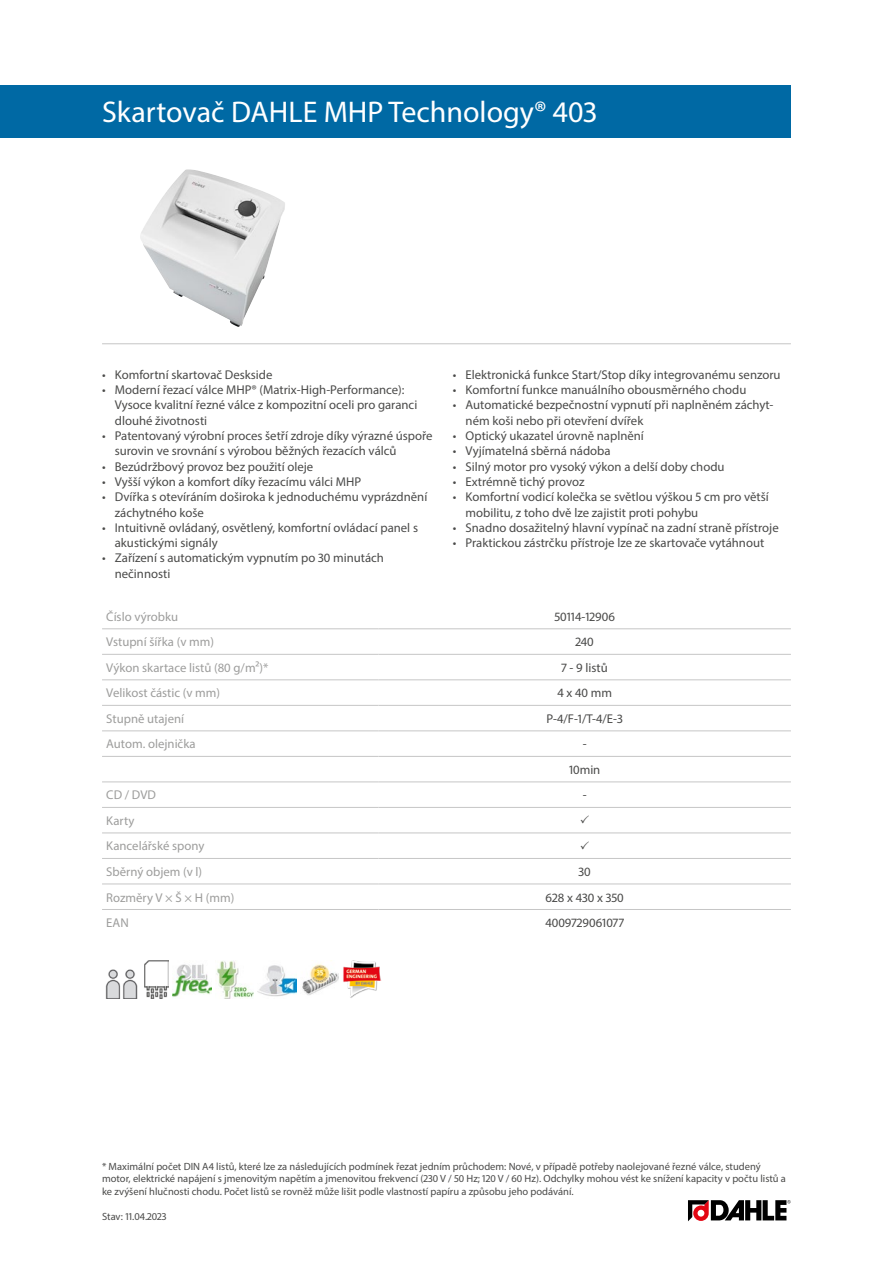
<style>
.page{position:relative;width:893px;height:1263px;background:#fff}
.page>*{position:absolute;margin:0;border:0;box-sizing:border-box;transform-origin:0 0}
.Produktname{font:30px "Myriad Pro";color:#fff}
.Produkttabelle_Zentr{font:12.75px/15.3px "Myriad Pro";color:#4a4a49}
.Produkttabelle_Links{font:12.75px "Myriad Pro";color:#9d9d9c}
.Fussnote{font:10.5px/12.6px "Myriad Pro";color:#4a4a49}
</style>
<div class="page">
<img style="left:140px;top:169px;width:145px;height:158px">
<hr style="left:102px;top:343px;width:689px;height:1px;background:#c6c6c6">
<img style="left:105px;top:969px;width:33px;height:30px">
<img style="left:145px;top:960px;width:23px;height:39px">
<img style="left:173px;top:964px;width:38px;height:33px">
<img style="left:215px;top:961px;width:39px;height:38px">
<img style="left:258px;top:965px;width:38px;height:32px">
<img style="left:302px;top:960px;width:37px;height:35px">
<img style="left:343px;top:960px;width:38px;height:38px">
<svg style="left:688px;top:1200px;width:103px;height:21px"></svg>
<div style="left:0;top:85px;width:791px;height:53px;background:#0069a4"></div>
<hr style="left:102px;top:628px;width:276px;height:1px;background:#c6c6c6">
<hr style="left:378px;top:628px;width:413px;height:1px;background:#c6c6c6">
<hr style="left:102px;top:654px;width:276px;height:1px;background:#c6c6c6">
<hr style="left:378px;top:654px;width:413px;height:1px;background:#c6c6c6">
<hr style="left:102px;top:679px;width:276px;height:1px;background:#c6c6c6">
<hr style="left:378px;top:679px;width:413px;height:1px;background:#c6c6c6">
<hr style="left:102px;top:705px;width:276px;height:1px;background:#c6c6c6">
<hr style="left:378px;top:705px;width:413px;height:1px;background:#c6c6c6">
<hr style="left:102px;top:730px;width:276px;height:1px;background:#c6c6c6">
<hr style="left:378px;top:730px;width:413px;height:1px;background:#c6c6c6">
<hr style="left:102px;top:756px;width:276px;height:1px;background:#c6c6c6">
<hr style="left:378px;top:756px;width:413px;height:1px;background:#c6c6c6">
<hr style="left:102px;top:781px;width:276px;height:1px;background:#c6c6c6">
<hr style="left:378px;top:781px;width:413px;height:1px;background:#c6c6c6">
<hr style="left:102px;top:807px;width:276px;height:1px;background:#c6c6c6">
<hr style="left:378px;top:807px;width:413px;height:1px;background:#c6c6c6">
<hr style="left:102px;top:832px;width:276px;height:1px;background:#c6c6c6">
<hr style="left:378px;top:832px;width:413px;height:1px;background:#c6c6c6">
<hr style="left:102px;top:858px;width:276px;height:1px;background:#c6c6c6">
<hr style="left:378px;top:858px;width:413px;height:1px;background:#c6c6c6">
<hr style="left:102px;top:883px;width:276px;height:1px;background:#c6c6c6">
<hr style="left:378px;top:883px;width:413px;height:1px;background:#c6c6c6">
<hr style="left:102px;top:909px;width:276px;height:1px;background:#c6c6c6">
<hr style="left:378px;top:909px;width:413px;height:1px;background:#c6c6c6">
<p class="Produktname" style="left:102px;top:94px;width:496px">Skartovač DAHLE MHP Technology® 403</p>
<p class="Produkttabelle_Zentr" style="left:102px;top:367px;width:172px">• Komfortní skartovač Deskside</p>
<p class="Produkttabelle_Zentr" style="left:115px;top:382px;width:304px;text-indent:-13px">• Moderní řezací válce MHP® (Matrix-High-Performance):<br>Vysoce kvalitní řezné válce z kompozitní oceli pro garanci dlouhé životnosti</p>
<p class="Produkttabelle_Zentr" style="left:115px;top:428px;width:319px;text-indent:-13px">• Patentovaný výrobní proces šetří zdroje díky výrazné úspoře surovin ve srovnání s výrobou běžných řezacích válců</p>
<p class="Produkttabelle_Zentr" style="left:102px;top:458px;width:213px">• Bezúdržbový provoz bez použití oleje</p>
<p class="Produkttabelle_Zentr" style="left:102px;top:474px;width:261px">• Vyšší výkon a komfort díky řezacímu válci MHP</p>
<p class="Produkttabelle_Zentr" style="left:115px;top:489px;width:314px;text-indent:-13px">• Dvířka s otevíráním doširoka k jednoduchému vyprázdnění záchytného koše</p>
<p class="Produkttabelle_Zentr" style="left:115px;top:520px;width:305px;text-indent:-13px">• Intuitivně ovládaný, osvětlený, komfortní ovládací panel s akustickými signály</p>
<p class="Produkttabelle_Zentr" style="left:115px;top:550px;width:271px;text-indent:-13px">• Zařízení s automatickým vypnutím po 30 minutách nečinnosti</p>
<p class="Produkttabelle_Zentr" style="left:453px;top:367px;width:329px">• Elektronická funkce Start/Stop díky integrovanému senzoru</p>
<p class="Produkttabelle_Zentr" style="left:453px;top:382px;width:295px">• Komfortní funkce manuálního obousměrného chodu</p>
<p class="Produkttabelle_Zentr" style="left:466px;top:397px;width:309px;text-indent:-13px">• Automatické bezpečnostní vypnutí při naplněném záchyt&shy;ném koši nebo při otevření dvířek</p>
<p class="Produkttabelle_Zentr" style="left:453px;top:428px;width:193px">• Optický ukazatel úrovně naplnění</p>
<p class="Produkttabelle_Zentr" style="left:453px;top:443px;width:159px">• Vyjímatelná sběrná nádoba</p>
<p class="Produkttabelle_Zentr" style="left:453px;top:458px;width:273px">• Silný motor pro vysoký výkon a delší doby chodu</p>
<p class="Produkttabelle_Zentr" style="left:453px;top:474px;width:133px">• Extrémně tichý provoz</p>
<p class="Produkttabelle_Zentr" style="left:466px;top:489px;width:305px;text-indent:-13px">• Komfortní vodicí kolečka se světlou výškou 5 cm pro větší mobilitu, z toho dvě lze zajistit proti pohybu</p>
<p class="Produkttabelle_Zentr" style="left:453px;top:520px;width:327px">• Snadno dosažitelný hlavní vypínač na zadní straně přístroje</p>
<p class="Produkttabelle_Zentr" style="left:453px;top:535px;width:313px">• Praktickou zástrčku přístroje lze ze skartovače vytáhnout</p>
<p class="Produkttabelle_Links" style="left:106px;top:609px;width:73px">Číslo výrobku</p>
<p class="Produkttabelle_Zentr" style="left:554px;top:609px;width:62px">50114-12906</p>
<p class="Produkttabelle_Links" style="left:106px;top:634px;width:109px">Vstupní šířka (v mm)</p>
<p class="Produkttabelle_Zentr" style="left:575px;top:634px;width:20px">240</p>
<p class="Produkttabelle_Links" style="left:106px;top:660px;width:164px">Výkon skartace listů (80 g/m²)*</p>
<p class="Produkttabelle_Zentr" style="left:562px;top:660px;width:48px">7 - 9 listů</p>
<p class="Produkttabelle_Links" style="left:106px;top:685px;width:115px">Velikost částic (v mm)</p>
<p class="Produkttabelle_Zentr" style="left:557px;top:685px;width:56px">4 x 40 mm</p>
<p class="Produkttabelle_Links" style="left:106px;top:711px;width:79px">Stupně utajení</p>
<p class="Produkttabelle_Zentr" style="left:547px;top:711px;width:78px">P-4/F-1/T-4/E-3</p>
<p class="Produkttabelle_Links" style="left:106px;top:736px;width:91px">Autom. olejnička</p>
<p class="Produkttabelle_Zentr" style="left:583px;top:736px;width:5px">-</p>
<p class="Produkttabelle_Zentr" style="left:569px;top:762px;width:33px">10min</p>
<p class="Produkttabelle_Links" style="left:106px;top:787px;width:51px">CD / DVD</p>
<p class="Produkttabelle_Zentr" style="left:583px;top:787px;width:5px">-</p>
<p class="Produkttabelle_Links" style="left:106px;top:813px;width:30px">Karty</p>
<p class="Produkttabelle_Links" style="left:106px;top:838px;width:100px">Kancelářské spony</p>
<p class="Produkttabelle_Links" style="left:106px;top:864px;width:97px">Sběrný objem (v l)</p>
<p class="Produkttabelle_Zentr" style="left:579px;top:864px;width:14px">30</p>
<p class="Produkttabelle_Links" style="left:106px;top:889px;width:129px">Rozměry V × Š × H (mm)</p>
<p class="Produkttabelle_Zentr" style="left:546px;top:889px;width:80px">628 x 430 x 350</p>
<p class="Produkttabelle_Links" style="left:106px;top:915px;width:24px">EAN</p>
<p class="Produkttabelle_Zentr" style="left:545px;top:915px;width:80px">4009729061077</p>
<p class="Fussnote" style="left:102px;top:1160px;width:685px">* Maximální počet DIN A4 listů, které lze za následujících podmínek řezat jedním průchodem: Nové, v případě potřeby naolejované řezné válce, studený motor, elektrické napájení s jmenovitým napětím a jmenovitou frekvencí (230 V / 50 Hz; 120 V / 60 Hz). Odchylky mohou vést ke snížení kapacity v počtu listů a ke zvýšení hlučnosti chodu. Počet listů se rovněž může lišit podle vlastností papíru a způsobu jeho podávání.</p>
<p class="Fussnote" style="left:102px;top:1210px;width:66px">Stav: 11.04.2023</p>
</div>
